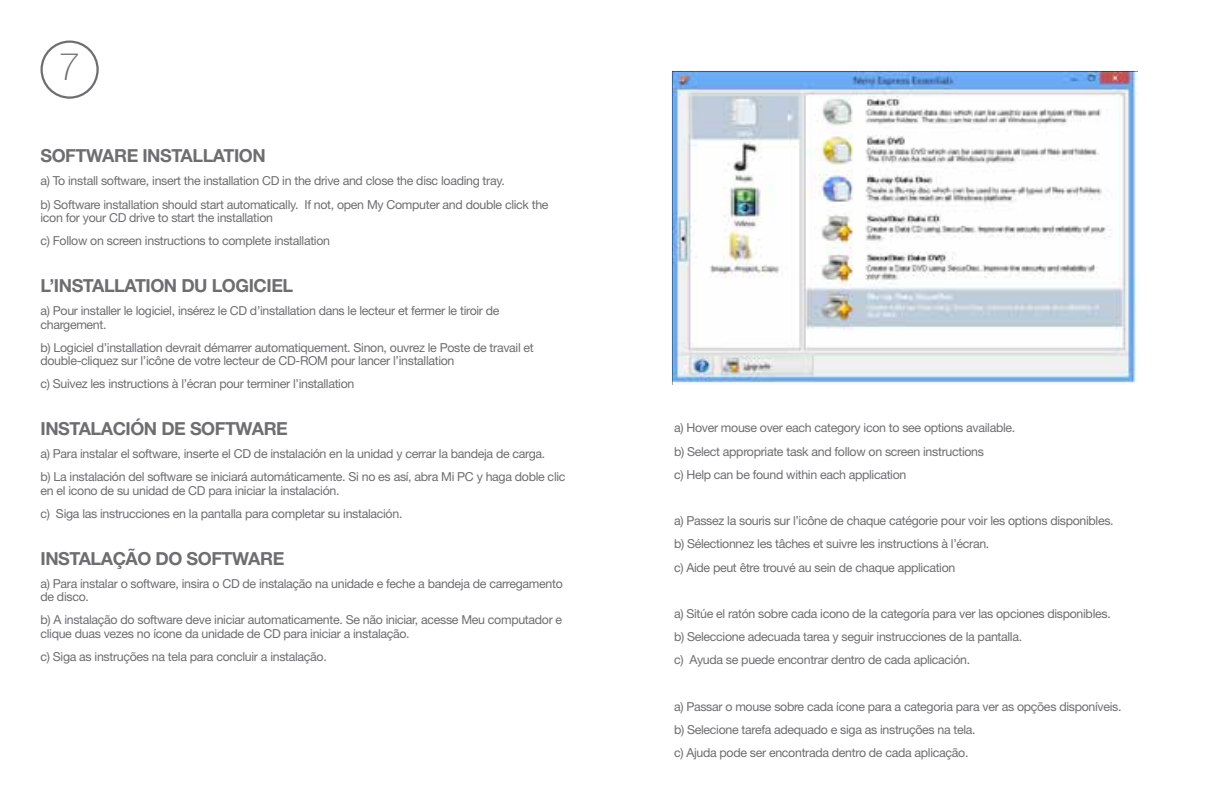
<style>
.page{position:relative;width:1215px;height:810px;background:#fff}
.page>*{position:absolute;margin:0;border:0;box-sizing:border-box;transform-origin:0 0}
.t1{font:100 38.25px "Helvetica Neue LT Std";color:#6d6e71}
.t2{font:700 18px "Helvetica Neue LT Std";letter-spacing:-.025em;color:#6d6e71}
.t3{font:12.38px/23.2px "Helvetica Neue LT Std";letter-spacing:-.025em;color:#6d6e71}
</style>
<div class="page">
<div style="left:40px;top:40px;width:59px;height:59px;border:2px solid #6d6e71;border-radius:50%"></div>
<img style="left:672px;top:71px;width:466px;height:314px">
<h1 class="t1" style="left:59px;top:45px;width:23px">7</h1>
<h2 class="t2" style="left:40px;top:145px;width:61px">SOFTWAR</h2>
<h2 class="t2" style="left:127px;top:145px;width:67px">E INSTALLA</h2>
<h2 class="t2" style="left:224px;top:145px;width:29px">TION</h2>
<p class="t3" style="left:40px;top:169px;width:510px">a) To install software, insert the installation CD in the drive and close the disc loading tray.<br>b) Software installation should start automatically. If not, open My Computer and double click the</p>
<p class="t3" style="left:40px;top:206px;width:291px">icon for your CD drive to start the installation<br>c) Follow on screen instructions to complete installation</p>
<h2 class="t2" style="left:40px;top:274px;width:64px">L’INSTALLA</h2>
<h2 class="t2" style="left:135px;top:274px;width:154px">TION DU LOGICIEL</h2>
<p class="t3" style="left:40px;top:304px;width:461px;line-height:13.5px">a) Pour installer le logiciel, insérez le CD d’installation dans le lecteur et fermer le tiroir de chargement.</p>
<p class="t3" style="left:40px;top:340px;width:495px;line-height:13.5px">b) Logiciel d’installation devrait démarrer automatiquement. Sinon, ouvrez le Poste de travail et double-cliquez sur l’icône de votre lecteur de CD-ROM pour lancer l’installation</p>
<p class="t3" style="left:40px;top:372px;width:315px">c) Suivez les instructions à l’écran pour terminer l’installation</p>
<h2 class="t2" style="left:40px;top:417px;width:51px">INSTALAC</h2>
<h2 class="t2" style="left:126px;top:417px;width:125px">IÓN DE SOFTWAR</h2>
<h2 class="t2" style="left:276px;top:417px;width:13px">E</h2>
<p class="t3" style="left:40px;top:442px;width:527px">a) Para instalar el software, inserte el CD de instalación en la unidad y cerrar la bandeja de carga.<br>b) La instalación del software se iniciará automáticamente. Si no es así, abra Mi PC y haga doble clic</p>
<p class="t3" style="left:40px;top:479px;width:363px">en el icono de su unidad de CD para iniciar la instalación.<br>c) Siga las instrucciones en la pantalla para completar su instalación.</p>
<h2 class="t2" style="left:40px;top:547px;width:207px">INSTALAÇÃO DO SOFTWAR</h2>
<h2 class="t2" style="left:273px;top:547px;width:13px">E</h2>
<p class="t3" style="left:40px;top:576px;width:524px;line-height:13.5px">a) Para instalar o software, insira o CD de instalação na unidade e feche a bandeja de carregamento de disco.</p>
<p class="t3" style="left:40px;top:613px;width:523px;line-height:13.5px">b) A instalação do software deve iniciar automaticamente. Se não iniciar, acesse Meu computador e clique duas vezes no ícone da unidade de CD para iniciar a instalação.</p>
<p class="t3" style="left:40px;top:645px;width:288px">c) Siga as instruções na tela para concluir a instalação.</p>
<p class="t3" style="left:674px;top:416px;width:343px">a) Hover mouse over each category icon to see options available. b) Select appropriate task and follow on screen instructions<br>c) Help can be found within each application</p>
<p class="t3" style="left:674px;top:509px;width:441px">a) Passez la souris sur l’icône de chaque catégorie pour voir les options disponibles. b) Sélectionnez les tâches et suivre les instructions à l’écran.<br>c) Aide peut être trouvé au sein de chaque application</p>
<p class="t3" style="left:674px;top:602px;width:438px">a) Sitúe el ratón sobre cada icono de la categoría para ver las opciones disponibles. b) Seleccione adecuada tarea y seguir instrucciones de la pantalla.<br>c) Ayuda se puede encontrar dentro de cada aplicación.</p>
<p class="t3" style="left:674px;top:695px;width:449px">a) Passar o mouse sobre cada ícone para a categoria para ver as opções disponíveis. b) Selecione tarefa adequado e siga as instruções na tela.<br>c) Ajuda pode ser encontrada dentro de cada aplicação.</p>
</div>
